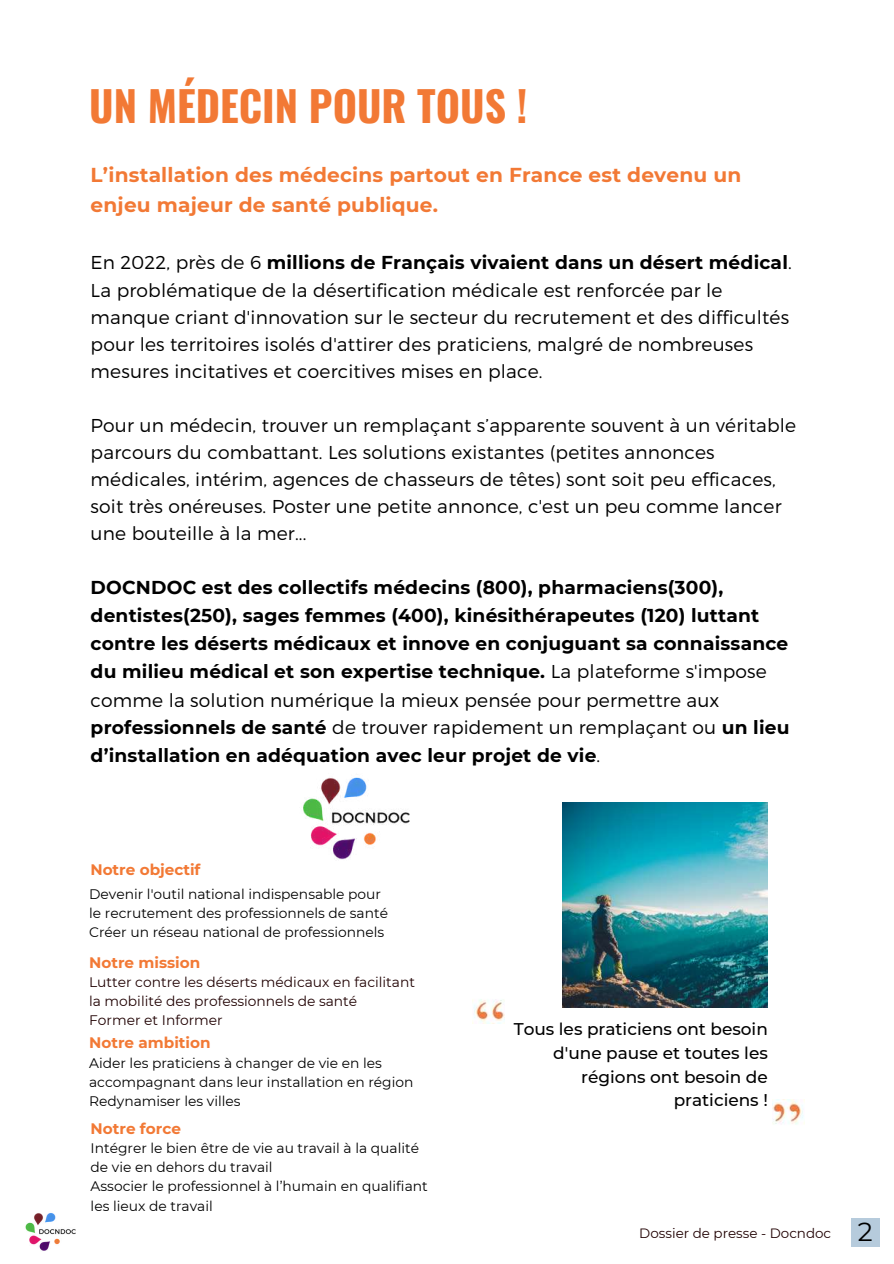
<style>
.page{position:relative;width:894px;height:1264px;background:#fff}
.page>*{position:absolute;margin:0;border:0;box-sizing:border-box;transform-origin:0 0}
.t1{font:700 41.7px "Oswald";color:#f27935}
.t2{font:700 20.1px/30.3px "Montserrat";letter-spacing:.01em;color:#f27935}
.t3{font:300 18.6px/27.3px "Montserrat";letter-spacing:.01em;color:#000}
.t4{font:700 18.6px/27.9px "Montserrat";letter-spacing:.01em;color:#000}
.t5{font:500 16.95px/23.7px "Montserrat";color:#000;text-align:right}
.t6{font:700 15.15px "Montserrat";color:#f27935}
.t7{font:13.8px/19.2px "Montserrat";color:#000}
.t8{font:13.8px/19.2px "Montserrat";color:#210203}
.t9{font:13.5px "Montserrat";color:#210203}
.s1{font-weight:700}
.s2{font-weight:300}
.s3{font-size:26.25px;color:#000}
</style>
<div class="page">
<div style="left:850px;top:1218px;width:29px;height:29px;background:#b6cbdc"></div>
<img style="left:303px;top:777px;width:107px;height:83px">
<img style="left:472px;top:999px;width:32px;height:24px">
<img style="left:562px;top:802px;width:205px;height:205px">
<img style="left:772px;top:1099px;width:32px;height:26px">
<img style="left:25px;top:1213px;width:51px;height:38px">
<h1 class="t1" style="left:89px;top:73px;width:439px">UN MÉDECIN POUR TOUS !</h1>
<p class="t2" style="left:91px;top:160px;width:652px">L’installation des médecins partout en France est devenu un enjeu majeur de santé publique.</p>
<p class="t3" style="left:91px;top:247px;width:702px">En 2022, près de 6 <span class="s1">millions de Français vivaient dans un désert médical</span>.<br>La problématique de la désertification médicale est renforcée par le manque criant d'innovation sur le secteur du recrutement et des difficultés pour les territoires isolés d'attirer des praticiens, malgré de nombreuses mesures incitatives et coercitives mises en place.</p>
<p class="t3" style="left:91px;top:411px;width:706px">Pour un médecin, trouver un remplaçant s’apparente souvent à un véritable parcours du combattant. Les solutions existantes (petites annonces médicales, intérim, agences de chasseurs de têtes) sont soit peu efficaces, soit très onéreuses. Poster une petite annonce, c'est un peu comme lancer une bouteille à la mer...</p>
<p class="t4" style="left:91px;top:573px;width:700px">DOCNDOC est des collectifs médecins (800), pharmaciens(300), dentistes(250), sages femmes (400), kinésithérapeutes (120) luttant contre les déserts médicaux et innove en conjuguant sa connaissance du milieu médical et son expertise technique. <span class="s2">La plateforme s'impose comme la solution numérique la mieux pensée pour permettre aux </span>professionnels de santé <span class="s2">de trouver rapidement un remplaçant ou</span> un lieu d’installation en adéquation avec leur projet de vie<span class="s2">.</span></p>
<p class="t6" style="left:90px;top:860px;width:112px">Notre objectif</p>
<p class="t7" style="left:89px;top:884px;width:300px">Devenir l'outil national indispensable pour le recrutement des professionnels de santé<br>Créer un réseau national de professionnels</p>
<p class="t6" style="left:89px;top:952px;width:113px">Notre mission</p>
<p class="t8" style="left:89px;top:972px;width:327px">Lutter contre les déserts médicaux en facilitant la mobilité des professionnels de santé<br>Former et Informer</p>
<p class="t6" style="left:89px;top:1033px;width:123px">Notre ambition</p>
<p class="t7" style="left:89px;top:1053px;width:326px">Aider les praticiens à changer de vie en les accompagnant dans leur installation en région<br>Redynamiser les villes</p>
<p class="t6" style="left:91px;top:1118px;width:92px">Notre force</p>
<p class="t7" style="left:91px;top:1138px;width:338px">Intégrer le bien être de vie au travail à la qualité de vie en dehors du travail<br>Associer le professionnel à l’humain en qualifiant les lieux de travail</p>
<p class="t5" style="left:513px;top:1017px;width:255px">Tous les praticiens ont besoin d'une pause et toutes les régions ont besoin de praticiens !</p>
<p class="t9" style="left:639px;top:1225px;width:235px">Dossier de presse - Docndoc <span class="s3">2</span></p>
</div>
